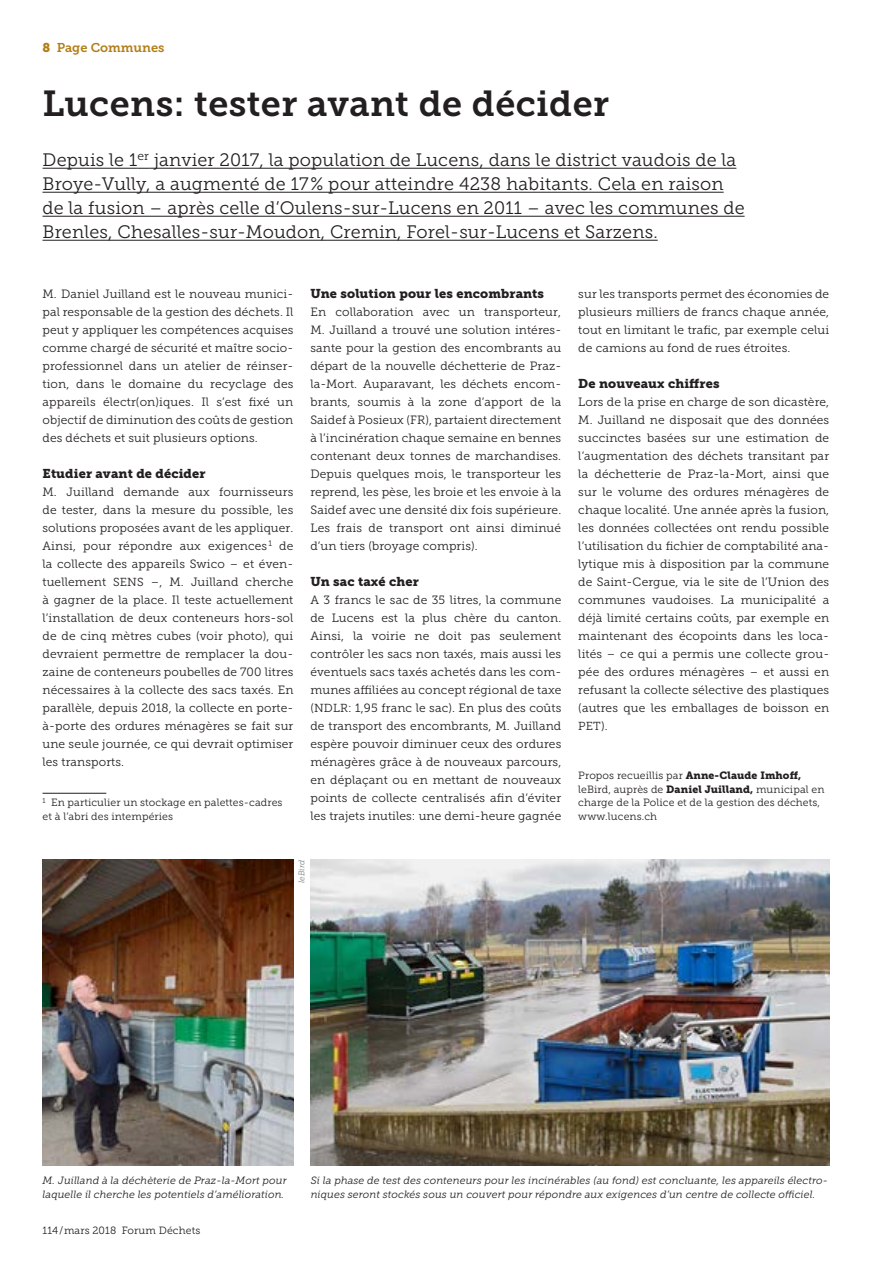
<style>
.page{position:relative;width:893px;height:1263px;background:#fff}
.page>*{position:absolute;margin:0;border:0;box-sizing:border-box;transform-origin:0 0}
.t1{font:36px "Museo Slab 700";letter-spacing:.01em;color:#231f20}
.t2{font:18px/24px "Museo Slab 300";letter-spacing:.01em;color:#231f20}
.t3{font:12.75px "Museo Slab 900";letter-spacing:.01em;color:#231f20}
.t4{font:12.75px "Museo Slab 700";color:#b27e18}
.t5{font:12px/18px "Museo Slab 300";letter-spacing:.01em;color:#231f20;text-align:justify}
.t6{font:11.7px "Museo Slab 300";color:#231f20}
.t7{font:italic 10.5px/13.5px "Museo Slab 300";letter-spacing:.01em;color:#231f20}
.t8{font:10.5px/13.5px "Museo Slab 300";letter-spacing:.01em;color:#231f20}
.t9{font:italic 8.25px "Museo Slab 300";letter-spacing:.005em;color:#808285}
.s1{font-family:"Museo Slab 900"}
.s2{font-size:11.7px}
.s3{font-size:12px}
</style>
<div class="page">
<hr style="left:43px;top:168px;width:94px;height:1px;background:#231f20">
<svg style="left:137px;top:168px;width:12px;height:1px"></svg>
<hr style="left:149px;top:168px;width:587px;height:1px;background:#231f20">
<hr style="left:43px;top:192px;width:681px;height:1px;background:#231f20">
<hr style="left:43px;top:216px;width:702px;height:1px;background:#231f20">
<hr style="left:43px;top:240px;width:615px;height:1px;background:#231f20">
<img style="left:43px;top:860px;width:250px;height:306px">
<img style="left:311px;top:860px;width:518px;height:306px">
<hr style="left:43px;top:793px;width:63px;height:1px;background:#231f20">
<p class="t4" style="left:43px;top:40px;width:123px"><span class="s1">8</span> Page Communes</p>
<h1 class="t1" style="left:43px;top:83px;width:568px">Lucens: tester avant de décider</h1>
<p class="t2" style="left:43px;top:148px;width:704px">Depuis le 1<sup>er</sup> janvier 2017, la population de Lucens, dans le district vaudois de la Broye-Vully, a augmenté de 17% pour atteindre 4238 habitants. Cela en raison de la fusion – après celle d’Oulens-sur-Lucens en 2011 – avec les communes de Brenles, Chesalles-sur-Moudon, Cremin, Forel-sur-Lucens et Sarzens.</p>
<p class="t5" style="left:43px;top:285px;width:252px">M. Daniel Juilland est le nouveau munici&shy;pal responsable de la gestion des déchets. Il peut y appliquer les compétences acquises comme chargé de sécurité et maître socio&shy;professionnel dans un atelier de réinser&shy;tion, dans le domaine du recyclage des appareils électr(on)iques. Il s’est fixé un objectif de diminution des coûts de gestion des déchets et suit plusieurs options.</p>
<p class="t3" style="left:43px;top:466px;width:165px">Etudier avant de décider</p>
<p class="t5" style="left:43px;top:483px;width:252px">M. Juilland demande aux fournisseurs de tester, dans la mesure du possible, les solutions proposées avant de les appliquer.<br>Ainsi, pour répondre aux exigences<sup>1</sup> de la collecte des appareils Swico – et éven&shy;tuellement <span class="s2">SENS</span> –, M. Juilland cherche à gagner de la place. Il teste actuellement l’installation de deux conteneurs hors-sol de de cinq mètres cubes (voir photo), qui devraient permettre de remplacer la dou&shy;zaine de conteneurs poubelles de 700 litres nécessaires à la collecte des sacs taxés. En parallèle, depuis 2018, la collecte en porte&shy;à-porte des ordures ménagères se fait sur une seule journée, ce qui devrait optimiser les transports.</p>
<p class="t8" style="left:43px;top:796px;width:241px"><sup>1</sup> En particulier un stockage en palettes-cadres et à l’abri des intempéries</p>
<p class="t3" style="left:310px;top:286px;width:235px">Une solution pour les encombrants</p>
<p class="t5" style="left:310px;top:303px;width:252px">En collaboration avec un transporteur, M. Juilland a trouvé une solution intéres&shy;sante pour la gestion des encombrants au départ de la nouvelle déchetterie de Praz&shy;la-Mort. Auparavant, les déchets encom&shy;brants, soumis à la zone d’apport de la Saidef à Posieux (FR), partaient directement à l’incinération chaque semaine en bennes contenant deux tonnes de marchandises.<br>Depuis quelques mois, le transporteur les reprend, les pèse, les broie et les envoie à la Saidef avec une densité dix fois supérieure.<br>Les frais de transport ont ainsi diminué d’un tiers (broyage compris).</p>
<p class="t3" style="left:310px;top:574px;width:110px">Un sac taxé cher</p>
<p class="t5" style="left:310px;top:591px;width:252px">A 3 francs le sac de 35 litres, la commune de Lucens est la plus chère du canton.<br>Ainsi, la voirie ne doit pas seulement contrôler les sacs non taxés, mais aussi les éventuels sacs taxés achetés dans les com&shy;munes affiliées au concept régional de taxe (<span class="s2">NDLR</span>: 1,95 franc le sac). En plus des coûts de transport des encombrants, M. Juilland espère pouvoir diminuer ceux des ordures ménagères grâce à de nouveaux parcours, en déplaçant ou en mettant de nouveaux points de collecte centralisés afin d’éviter les trajets inutiles: une demi-heure gagnée</p>
<p class="t9" style="left:297px;top:883px;width:25px;rotate:-90deg">leBird</p>
<p class="t5" style="left:578px;top:285px;width:252px">sur les transports permet des économies de plusieurs milliers de francs chaque année, tout en limitant le trafic, par exemple celui de camions au fond de rues étroites.</p>
<p class="t3" style="left:578px;top:376px;width:143px">De nouveaux chiffres</p>
<p class="t5" style="left:578px;top:393px;width:252px">Lors de la prise en charge de son dicastère, M. Juilland ne disposait que des données succinctes basées sur une estimation de l’augmentation des déchets transitant par la déchetterie de Praz-la-Mort, ainsi que sur le volume des ordures ménagères de chaque localité. Une année après la fusion, les données collectées ont rendu possible l’utilisation du fichier de comptabilité ana&shy;lytique mis à disposition par la commune de Saint-Cergue, via le site de l’Union des communes vaudoises. La municipalité a déjà limité certains coûts, par exemple en maintenant des écopoints dans les loca&shy;lités – ce qui a permis une collecte grou&shy;pée des ordures ménagères – et aussi en refusant la collecte sélective des plastiques (autres que les emballages de boisson en</p>
<p class="t6" style="left:578px;top:719px;width:31px">PET<span class="s3">).</span></p>
<p class="t8" style="left:578px;top:769px;width:248px">Propos recueillis par <span class="s1">Anne-Claude Imhoff, </span>leBird, auprès de <span class="s1">Daniel Juilland,</span> municipal en charge de la Police et de la gestion des déchets, www.lucens.ch</p>
<p class="t7" style="left:43px;top:1174px;width:246px">M. Juilland à la déchèterie de Praz-la-Mort pour laquelle il cherche les potentiels d’amélioration.</p>
<p class="t7" style="left:311px;top:1174px;width:519px">Si la phase de test des conteneurs pour les incinérables (au fond) est concluante, les appareils électro&shy;niques seront stockés sous un couvert pour répondre aux exigences d’un centre de collecte officiel.</p>
<p class="t8" style="left:43px;top:1223px;width:159px">114/mars 2018 Forum Déchets</p>
</div>
